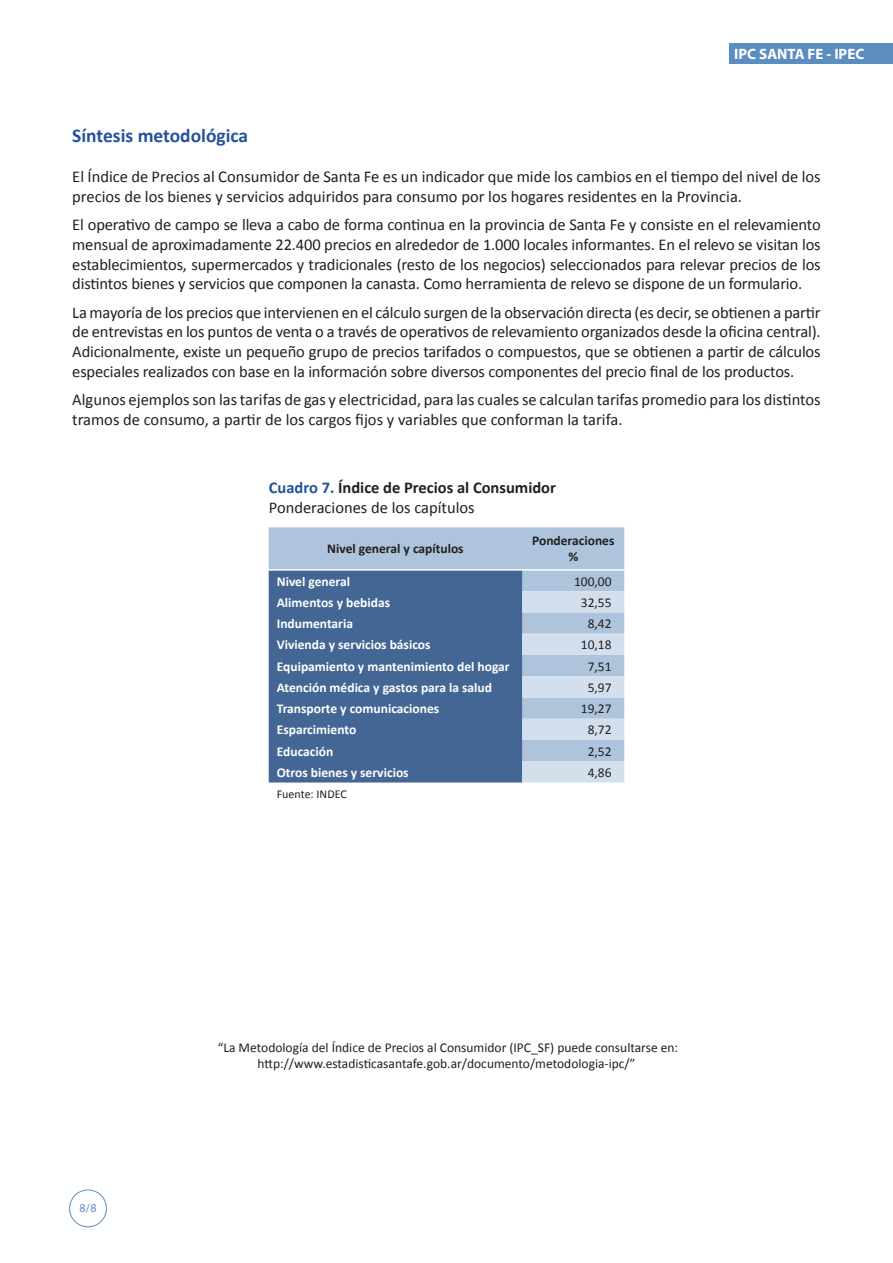
<style>
.page{position:relative;width:893px;height:1263px;background:#fff}
.page>*{position:absolute;margin:0;border:0;box-sizing:border-box;transform-origin:0 0}
.Subtítulo{font:700 19.5px "Calibri";color:#24529b}
.Texto{font:16.5px/19.8px "Calibri";color:#231f20}
.Titulo_Cuadros{font:700 16.5px "Calibri";color:#231f20}
.Titulo_Cuadros-2{font:16.5px "Calibri";color:#231f20}
.t1{font:700 15px "Myriad Pro";color:#fff}
.t2{font:700 13.5px "Calibri";color:#fff}
.Texto-2{font:13.5px "Calibri";color:#231f20}
.t3{font:700 13.5px "Calibri";color:#231f20}
.t4{font:12px "Calibri";color:#231f20}
.t5{font:12px "Myriad Pro";color:#5c8dc0}
.s1{color:#24529b}
</style>
<div class="page">
<div style="left:69px;top:1189px;width:38px;height:38px;border:1px solid #5c8dc0;border-radius:50%"></div>
<div style="left:729px;top:43px;width:164px;height:21px;background:#5c8dc0"></div>
<div style="left:269px;top:527px;width:355px;height:64px;background:#aec4dc"></div>
<div style="left:269px;top:571px;width:253px;height:211px;background:#436694"></div>
<svg style="left:522px;top:591px;width:102px;height:191px;background:#c3d3e5"></svg>
<hr style="left:269px;top:569px;width:253px;height:2px;background:#fff">
<hr style="left:522px;top:569px;width:102px;height:2px;background:#fff">
<p class="t1" style="left:734px;top:44px;width:131px">IPC SANTA FE - IPEC</p>
<p class="Subtítulo" style="left:72px;top:123px;width:177px">Síntesis metodológica</p>
<p class="Texto" style="left:72px;top:166px;width:750px">El Índice de Precios al Consumidor de Santa Fe es un indicador que mide los cambios en el tiempo del nivel de los precios de los bienes y servicios adquiridos para consumo por los hogares residentes en la Provincia.</p>
<p class="Texto" style="left:72px;top:215px;width:750px;text-align:justify">El operativo de campo se lleva a cabo de forma continua en la provincia de Santa Fe y consiste en el relevamiento mensual de aproximadamente 22.400 precios en alrededor de 1.000 locales informantes. En el relevo se visitan los establecimientos, supermercados y tradicionales (resto de los negocios) seleccionados para relevar precios de los distintos bienes y servicios que componen la canasta. Como herramienta de relevo se dispone de un formulario.</p>
<p class="Texto" style="left:72px;top:302px;width:750px;text-align:justify">La mayoría de los precios que intervienen en el cálculo surgen de la observación directa (es decir, se obtienen a partir de entrevistas en los puntos de venta o a través de operativos de relevamiento organizados desde la oficina central).<br>Adicionalmente, existe un pequeño grupo de precios tarifados o compuestos, que se obtienen a partir de cálculos especiales realizados con base en la información sobre diversos componentes del precio final de los productos.</p>
<p class="Texto" style="left:72px;top:390px;width:750px">Algunos ejemplos son las tarifas de gas y electricidad, para las cuales se calculan tarifas promedio para los distintos tramos de consumo, a partir de los cargos fijos y variables que conforman la tarifa.</p>
<p class="Titulo_Cuadros" style="left:269px;top:477px;width:289px"><span class="s1">Cuadro 7.</span> Índice de Precios al Consumidor</p>
<p class="Titulo_Cuadros-2" style="left:269px;top:497px;width:207px">Ponderaciones de los capítulos</p>
<p class="t3" style="left:327px;top:540px;width:138px">Nivel general y capítulos</p>
<p class="t3" style="left:532px;top:532px;width:84px">Ponderaciones</p>
<p class="t3" style="left:568px;top:548px;width:11px">%</p>
<p class="t2" style="left:277px;top:573px;width:75px">Nivel general</p>
<p class="Texto-2" style="left:574px;top:573px;width:39px">100,00</p>
<p class="t2" style="left:277px;top:594px;width:115px">Alimentos y bebidas</p>
<p class="Texto-2" style="left:581px;top:594px;width:32px">32,55</p>
<p class="t2" style="left:277px;top:615px;width:78px">Indumentaria</p>
<p class="Texto-2" style="left:588px;top:615px;width:25px">8,42</p>
<p class="t2" style="left:277px;top:636px;width:155px">Vivienda y servicios básicos</p>
<p class="Texto-2" style="left:581px;top:636px;width:32px">10,18</p>
<p class="t2" style="left:277px;top:657px;width:234px">Equipamiento y mantenimiento del hogar</p>
<p class="Texto-2" style="left:588px;top:658px;width:25px">7,51</p>
<p class="t2" style="left:277px;top:679px;width:217px">Atención médica y gastos para la salud</p>
<p class="Texto-2" style="left:588px;top:679px;width:25px">5,97</p>
<p class="t2" style="left:277px;top:700px;width:164px">Transporte y comunicaciones</p>
<p class="Texto-2" style="left:581px;top:700px;width:32px">19,27</p>
<p class="t2" style="left:277px;top:721px;width:81px">Esparcimiento</p>
<p class="Texto-2" style="left:588px;top:721px;width:25px">8,72</p>
<p class="t2" style="left:277px;top:742px;width:58px">Educación</p>
<p class="Texto-2" style="left:588px;top:743px;width:25px">2,52</p>
<p class="t2" style="left:277px;top:764px;width:133px">Otros bienes y servicios</p>
<p class="Texto-2" style="left:588px;top:764px;width:25px">4,86</p>
<p class="t4" style="left:277px;top:786px;width:72px">Fuente: INDEC</p>
<p class="t5" style="left:79px;top:1201px;width:19px">8/8</p>
<p class="Texto-2" style="left:218px;top:1038px;width:462px">“La Metodología del Índice de Precios al Consumidor (IPC_SF) puede consultarse en:</p>
<p class="Texto-2" style="left:257px;top:1055px;width:379px">http://www.estadisticasantafe.gob.ar/documento/metodologia-ipc/”</p>
</div>
